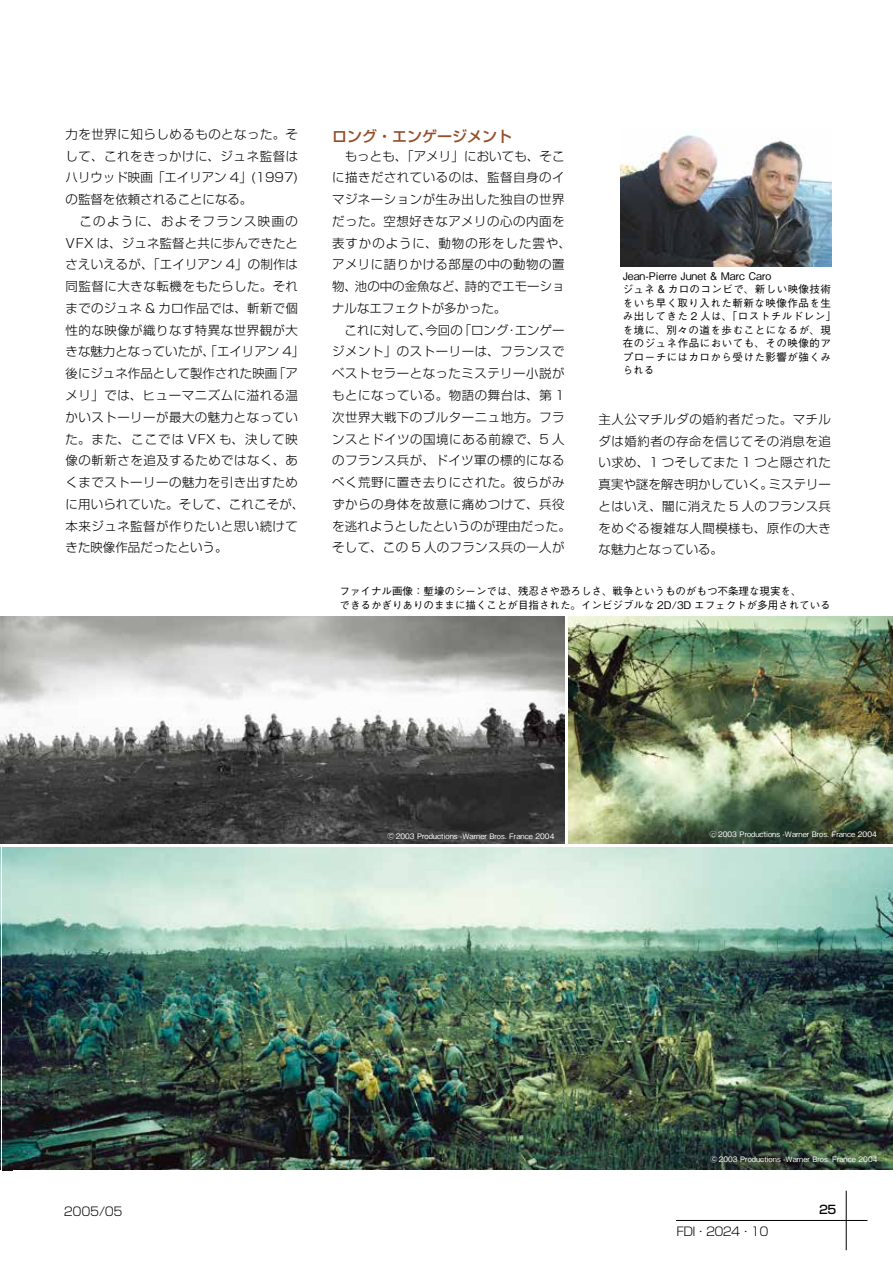
<style>
.page{position:relative;width:893px;height:1263px;background:#fff}
.page>*{position:absolute;margin:0;border:0;box-sizing:border-box;transform-origin:0 0}
.t1{font:500 15px "Shin Go Pro";color:#954e2a}
.t2{font:300 12.45px/21.8px "Shin Go Pro";letter-spacing:.04em;color:#000}
.t3{font:300 12px "Shin Go Pro";letter-spacing:-.025em;color:#000}
.t4{font:300 12px "Shin Go Pro";letter-spacing:-.06em;color:#000}
.t5{font:500 11.7px "Shin Go Pro";color:#000}
.t6{font:500 10.5px/13.5px "Gothic BBB Pro";letter-spacing:.045em;color:#000}
.t7{font:500 10.5px/13.5px "Gothic BBB Pro";color:#000}
.t8{font:500 7.5px "Gothic BBB Pro";color:#fff}
.s1{font-size:5.25px}
</style>
<div class="page">
<hr style="left:676px;top:1220px;width:191px;height:1px;background:#000">
<hr style="left:846px;top:1191px;width:1px;height:59px;background:#000">
<img style="left:2px;top:848px;width:1px;height:322px">
<img style="left:0;top:617px;width:13px;height:227px">
<img style="left:0;top:848px;width:1px;height:322px">
<img style="left:3px;top:848px;width:890px;height:322px">
<img style="left:569px;top:617px;width:324px;height:226px">
<img style="left:2px;top:617px;width:563px;height:226px">
<img style="left:621px;top:133px;width:210px;height:133px">
<p class="t2" style="left:66px;top:122px;width:240px">力を世界に知らしめるものとなった。そして、これをきっかけに、ジュネ監督はハリウッド映画「エイリアン 4」(1997)の監督を依頼されることになる。<br>　このように、およそフランス映画の<br>VFX は、ジュネ監督と共に歩んできたとさえいえるが、「エイリアン 4」の制作は同監督に大きな転機をもたらした。それまでのジュネ &amp; カロ作品では、斬新で個性的な映像が織りなす特異な世界観が大きな魅力となっていたが、「エイリアン 4」後にジュネ作品として製作された映画「アメリ」では、ヒューマニズムに溢れる温かいストーリーが最大の魅力となっていた。また、ここでは VFX も、決して映像の斬新さを追及するためではなく、あくまでストーリーの魅力を引き出すために用いられていた。そして、これこそが、本来ジュネ監督が作りたいと思い続けてきた映像作品だったという。</p>
<p class="t1" style="left:332px;top:123px;width:182px">ロング・エンゲージメント</p>
<p class="t2" style="left:332px;top:144px;width:240px">　もっとも、「アメリ」においても、そこに描きだされているのは、監督自身のイマジネーションが生み出した独自の世界だった。空想好きなアメリの心の内面を表すかのように、動物の形をした雲や、アメリに語りかける部屋の中の動物の置物、池の中の金魚など、詩的でエモーショナルなエフェクトが多かった。<br>　これに対して、今回の「ロング・エンゲージメント」のストーリーは、フランスでベストセラーとなったミステリー小説がもとになっている。物語の舞台は、第 1次世界大戦下のブルターニュ地方。フランスとドイツの国境にある前線で、5 人のフランス兵が、ドイツ軍の標的になるべく荒野に置き去りにされた。彼らがみずからの身体を故意に痛めつけて、兵役を逃れようとしたというのが理由だった。そして、この 5 人のフランス兵の一人が</p>
<p class="t6" style="left:623px;top:268px;width:215px">Jean-Pierre Junet &amp; Marc Caro<br>ジュネ &amp; カロのコンビで、新しい映像技術をいち早く取り入れた斬新な映像作品を生み出してきた 2 人は、「ロストチルドレン」を境に、別々の道を歩むことになるが、現在のジュネ作品においても、その映像的アプローチにはカロから受けた影響が強くみられる</p>
<p class="t2" style="left:599px;top:407px;width:234px;text-align:justify">主人公マチルダの婚約者だった。マチルダは婚約者の存命を信じてその消息を追い求め、1 つそしてまた 1 つと隠された真実や謎を解き明かしていく。ミステリーとはいえ、闇に消えた 5 人のフランス兵をめぐる複雑な人間模様も、原作の大きな魅力となっている。</p>
<p class="t7" style="left:340px;top:583px;width:493px">ファイナル画像：塹壕のシーンでは、残忍さや恐ろしさ、戦争というものがもつ不条理な現実を、<br>できるかぎりありのままに描くことが目指された。インビジブルな 2D/3D エフェクトが多用されている</p>
<p class="t8" style="left:387px;top:830px;width:169px">○<span class="s1">C</span> 2003 Productions -Warner Bros. France 2004</p>
<p class="t8" style="left:710px;top:828px;width:169px">○<span class="s1">C</span> 2003 Productions -Warner Bros. France 2004</p>
<p class="t8" style="left:710px;top:1153px;width:169px">○<span class="s1">C</span> 2003 Productions -Warner Bros. France 2004</p>
<p class="t3" style="left:64px;top:1202px;width:60px">2005/05</p>
<p class="t5" style="left:811px;top:1200px;width:28px">135</p>
<p class="t5" style="left:819px;top:1200px;width:19px">25</p>
<p class="t5" style="left:820px;top:1201px;width:19px">47</p>
<p class="t3" style="left:691px;top:1219px;width:84px">FDI・2005・5</p>
<p class="t4" style="left:676px;top:1221px;width:93px">FDI・2024・10</p>
</div>
